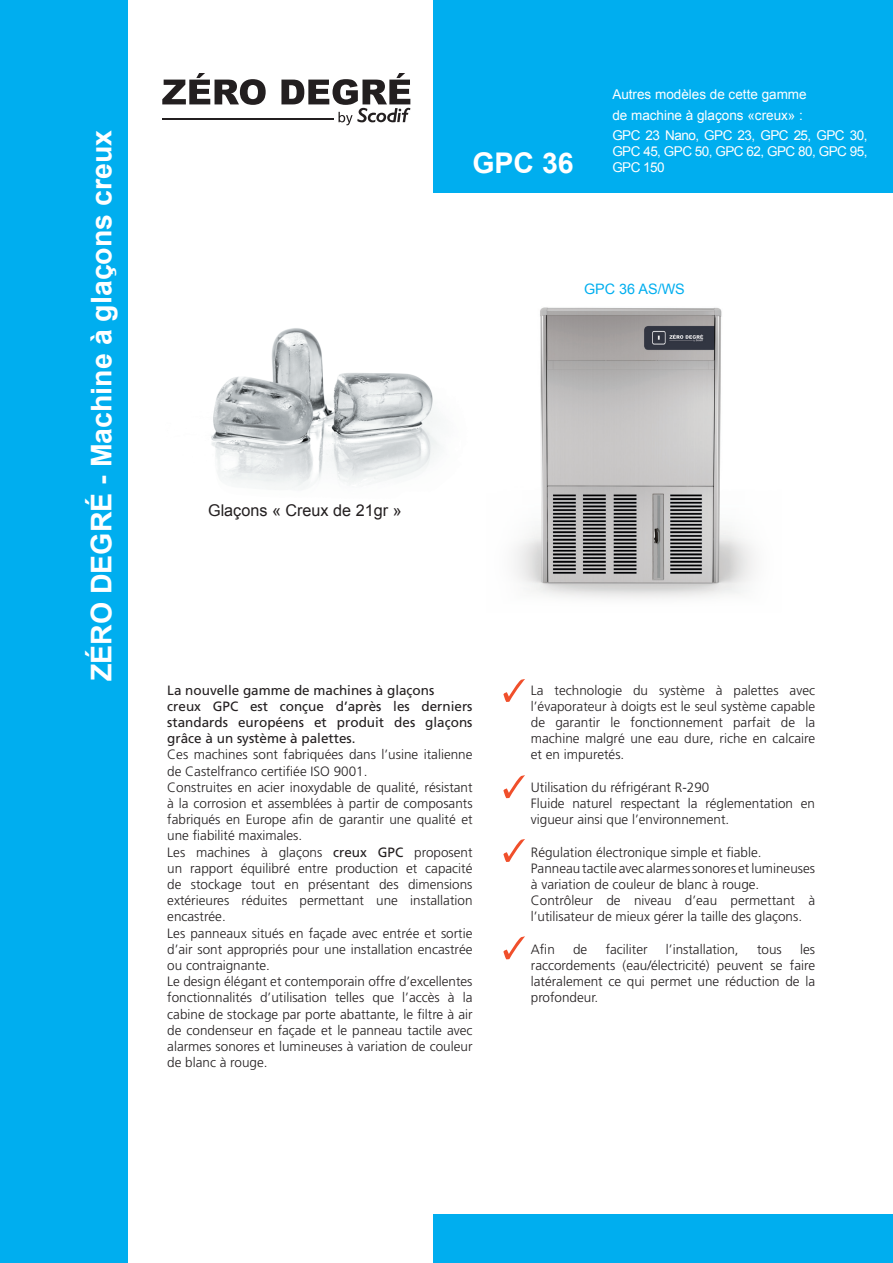
<style>
.page{position:relative;width:893px;height:1263px;background:#fff}
.page>*{position:absolute;margin:0;border:0;box-sizing:border-box;transform-origin:0 0}
.t1{font:700 28.5px "Arial";color:#fff}
.t2{font:16.2px "Arial";color:#231f20}
.t3{font:14.4px "Arial";color:#00aeef}
.t4{font:300 13.5px/16.2px "Frutiger";color:#231f20}
.t5{font:13.5px/16.2px "Frutiger";color:#231f20}
.t6{font:13.5px/20.4px "Arial";color:#fff}
.t7{font:13.5px/16.2px "Arial";letter-spacing:-.04em;color:#fff}
.s1{font-weight:400}
</style>
<div class="page">
<div style="left:0;top:0;width:128px;height:1263px;background:#00aeef"></div>
<div style="left:434px;top:0;width:459px;height:193px;background:#00aeef"></div>
<img style="left:211px;top:328px;width:229px;height:162px">
<img style="left:515px;top:307px;width:240px;height:292px">
<svg style="left:162px;top:73px;width:104px;height:32px"></svg>
<svg style="left:281px;top:73px;width:129px;height:52px"></svg>
<hr style="left:162px;top:118px;width:172px;height:1px;background:#231f20">
<div style="left:434px;top:1214px;width:459px;height:49px;background:#00aeef"></div>
<svg style="left:503px;top:679px;width:22px;height:23px"></svg>
<svg style="left:503px;top:775px;width:22px;height:23px"></svg>
<svg style="left:503px;top:839px;width:22px;height:23px"></svg>
<svg style="left:503px;top:936px;width:22px;height:23px"></svg>
<h1 class="t1" style="left:83px;top:681px;width:553px;rotate:-90deg">ZÉRO DEGRÉ - Machine à glaçons creux</h1>
<h1 class="t1" style="left:472px;top:144px;width:103px">GPC 36</h1>
<p class="t6" style="left:612px;top:84px;width:257px">Autres modèles de cette gamme<br>de machine à glaçons «creux» :<br>GPC 23 Nano, GPC 23, GPC 25, GPC 30,</p>
<p class="t7" style="left:612px;top:144px;width:257px">GPC 45, GPC 50, GPC 62, GPC 80, GPC 95,<br>GPC 150</p>
<p class="t3" style="left:584px;top:279px;width:102px">GPC 36 AS/WS</p>
<p class="t2" style="left:208px;top:500px;width:195px">Glaçons « Creux de 21gr »</p>
<p class="t5" style="left:167px;top:682px;width:307px">La nouvelle gamme de machines à glaçons<br>creux GPC est conçue d’après les derniers standards européens et produit des glaçons grâce à un système à palettes.</p>
<p class="t4" style="left:167px;top:746px;width:307px">Ces machines sont fabriquées dans l’usine italienne de Castelfranco certifiée ISO 9001.<br>Construites en acier inoxydable de qualité, résistant à la corrosion et assemblées à partir de composants fabriqués en Europe afin de garantir une qualité et une fiabilité maximales.<br>Les machines à glaçons <span class="s1">creux GPC</span> proposent un rapport équilibré entre production et capacité de stockage tout en présentant des dimensions extérieures réduites permettant une installation encastrée.<br>Les panneaux situés en façade avec entrée et sortie d’air sont appropriés pour une installation encastrée ou contraignante.<br>Le design élégant et contemporain offre d’excellentes fonctionnalités d’utilisation telles que l’accès à la cabine de stockage par porte abattante, le filtre à air de condenseur en façade et le panneau tactile avec alarmes sonores et lumineuses à variation de couleur de blanc à rouge.</p>
<p class="t4" style="left:531px;top:682px;width:286px;text-align:justify">La technologie du système à palettes avec l’évaporateur à doigts est le seul système capable de garantir le fonctionnement parfait de la machine malgré une eau dure, riche en calcaire et en impuretés.</p>
<p class="t4" style="left:531px;top:779px;width:286px">Utilisation du réfrigérant R-290<br>Fluide naturel respectant la réglementation en vigueur ainsi que l’environnement.</p>
<p class="t4" style="left:531px;top:844px;width:286px">Régulation électronique simple et fiable.<br>Panneau tactile avec alarmes sonores et lumineuses à variation de couleur de blanc à rouge.<br>Contrôleur de niveau d’eau permettant à l’utilisateur de mieux gérer la taille des glaçons.</p>
<p class="t4" style="left:531px;top:941px;width:26px">Afin</p>
<p class="t4" style="left:573px;top:941px;width:16px">de</p>
<p class="t4" style="left:606px;top:941px;width:43px">faciliter</p>
<p class="t4" style="left:666px;top:941px;width:74px">l’installation,</p>
<p class="t4" style="left:757px;top:941px;width:26px">tous</p>
<p class="t4" style="left:531px;top:941px;width:286px;text-align:justify;text-indent:269px">les raccordements (eau/électricité) peuvent se faire latéralement ce qui permet une réduction de la profondeur.</p>
</div>
